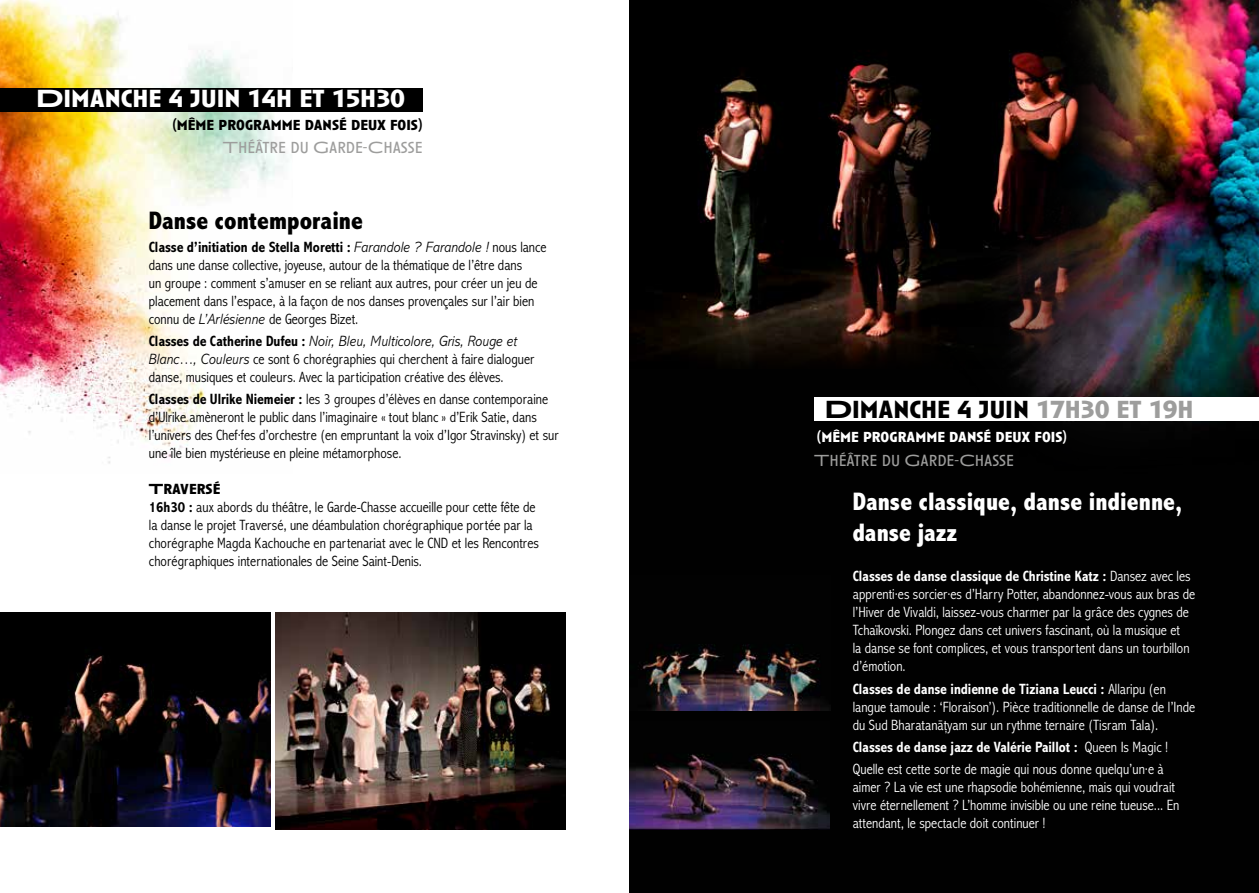
<style>
.page{position:relative;width:1259px;height:893px;background:#fff}
.page>*{position:absolute;margin:0;border:0;box-sizing:border-box;transform-origin:0 0}
.t1{font:800 condensed 25.5px/30.6px "Abadi MT Pro";color:#fff}
.t2{font:700 25.5px "Anisette Std";color:#fff}
.t3{font:700 25.5px "Anisette Std";color:#000}
.t4{font:800 condensed 25.5px "Abadi MT Pro";color:#000}
.t5{font:16.5px "Anisette Std";color:#9d9d9c}
.t6{font:300 condensed 15px/18px "Abadi MT Pro";color:#000}
.t7{font:300 condensed 15px/18px "Abadi MT Pro";color:#fff}
.t8{font:700 15px "Anisette Std";color:#000}
.t9{font:700 15px "Anisette Std";color:#fff}
.s1{font-weight:700}
.s2{font-style:italic;font-stretch:normal}
.s3{color:#9d9d9c}
</style>
<div class="page">
<div style="left:630px;top:368px;width:629px;height:525px;background:#010101"></div>
<img style="left:935px;top:0;width:324px;height:485px">
<img style="left:0;top:0;width:292px;height:464px">
<div style="left:0;top:88px;width:422px;height:23px;background:#000"></div>
<div style="left:814px;top:398px;width:445px;height:23px;background:#fff"></div>
<img style="left:0;top:612px;width:270px;height:215px">
<img style="left:275px;top:612px;width:291px;height:217px">
<img style="left:630px;top:575px;width:200px;height:135px">
<img style="left:629px;top:721px;width:200px;height:108px">
<img style="left:630px;top:0;width:552px;height:368px">
<h1 class="t2" style="left:36px;top:84px;width:370px">DIMANCHE 4 JUIN 14H ET 15H30</h1>
<p class="t5" style="left:223px;top:139px;width:201px">THÉÂTRE DU GARDE-CHASSE</p>
<p class="t8" style="left:172px;top:117px;width:251px">(MÊME PROGRAMME DANSÉ DEUX FOIS)</p>
<h1 class="t4" style="left:149px;top:207px;width:216px">Danse contemporaine</h1>
<p class="t6" style="left:149px;top:238px;width:399px"><span class="s1">Classe d’initiation de Stella Moretti :</span> <span class="s2">Farandole ? Farandole !</span> nous lance dans une danse collective, joyeuse, autour de la thématique de l’être dans<br>un groupe : comment s’amuser en se reliant aux autres, pour créer un jeu de placement dans l’espace, à la façon de nos danses provençales sur l’air bien connu de <span class="s2">L’Arlésienne</span> de Georges Bizet.</p>
<p class="t6" style="left:149px;top:332px;width:387px"><span class="s1">Classes de Catherine Dufeu :</span> <span class="s2">Noir, Bleu, Multicolore, Gris, Rouge et<br>Blanc…, Couleurs</span> ce sont 6 chorégraphies qui cherchent à faire dialoguer danse, musiques et couleurs. Avec la participation créative des élèves.</p>
<p class="t6" style="left:149px;top:391px;width:411px"><span class="s1">Classes de Ulrike Niemeier :</span> les 3 groupes d’élèves en danse contemporaine d’Ulrike amèneront le public dans l’imaginaire « tout blanc » d’Erik Satie, dans l’univers des Chef·fes d’orchestre (en empruntant la voix d’Igor Stravinsky) et sur une île bien mystérieuse en pleine métamorphose.</p>
<p class="t8" style="left:149px;top:481px;width:73px">TRAVERSÉ</p>
<p class="t6" style="left:149px;top:499px;width:392px"><span class="s1">16h30 :</span> aux abords du théâtre, le Garde-Chasse accueille pour cette fête de la danse le projet Traversé, une déambulation chorégraphique portée par la chorégraphe Magda Kachouche en partenariat avec le CND et les Rencontres chorégraphiques internationales de Seine Saint-Denis.</p>
<h1 class="t3" style="left:825px;top:395px;width:370px">DIMANCHE 4 JUIN <span class="s3">17H30 ET 19H</span></h1>
<p class="t5" style="left:814px;top:451px;width:201px">THÉÂTRE DU GARDE-CHASSE</p>
<p class="t9" style="left:817px;top:429px;width:251px">(MÊME PROGRAMME DANSÉ DEUX FOIS)</p>
<h1 class="t1" style="left:853px;top:487px;width:331px">Danse classique, danse indienne, danse jazz</h1>
<p class="t7" style="left:853px;top:568px;width:344px"><span class="s1">Classes de danse classique de Christine Katz :</span> Dansez avec les apprenti·es sorcier·es d’Harry Potter, abandonnez-vous aux bras de l’Hiver de Vivaldi, laissez-vous charmer par la grâce des cygnes de Tchaïkovski. Plongez dans cet univers fascinant, où la musique et<br>la danse se font complices, et vous transportent dans un tourbillon d’émotion.</p>
<p class="t7" style="left:853px;top:680px;width:344px"><span class="s1">Classes de danse indienne de Tiziana Leucci :</span> Allaripu (en langue tamoule : ‘Floraison’). Pièce traditionnelle de danse de l’Inde du Sud Bharatanāţyam sur un rythme ternaire (Tisram Tala).</p>
<p class="t7" style="left:853px;top:736px;width:317px;line-height:22.2px"><span class="s1">Classes de danse jazz de Valérie Paillot :</span> Queen Is Magic !<br>Quelle est cette sorte de magie qui nous donne quelqu’un·e à</p>
<p class="t7" style="left:853px;top:778px;width:328px">aimer ? La vie est une rhapsodie bohémienne, mais qui voudrait vivre éternellement ? L’homme invisible ou une reine tueuse... En attendant, le spectacle doit continuer !</p>
</div>
